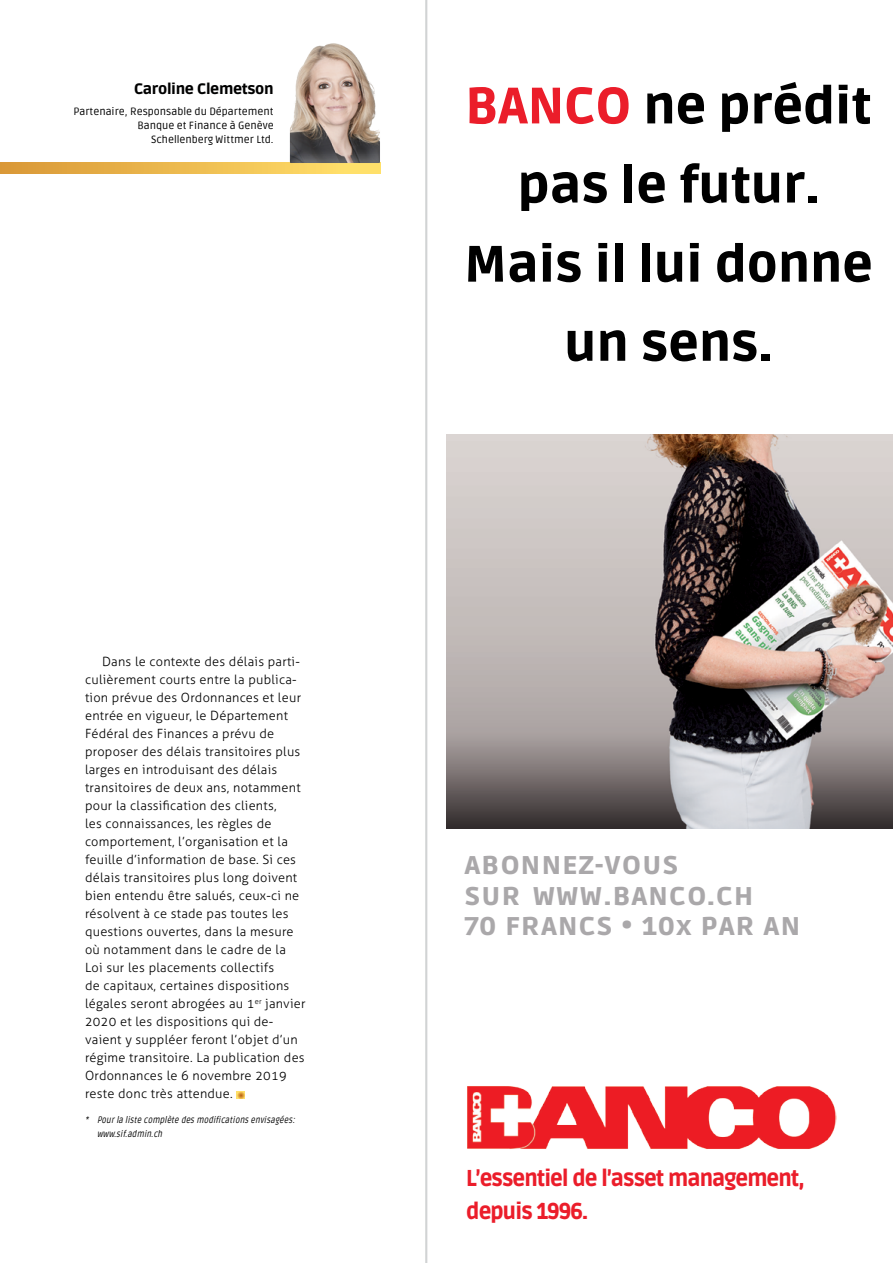
<style>
.page{position:relative;width:893px;height:1263px;background:#fff}
.page>*{position:absolute;margin:0;border:0;box-sizing:border-box;transform-origin:0 0}
.t1{font:900 50.85px/79.1px "Ruda";color:#000;text-align:center}
.t2{font:900 25.5px/30.6px "Ruda";letter-spacing:.05em;color:#aaa8aa;scale:1.06 1}
.t3{font:900 22.8px/32.7px "Ruda";letter-spacing:-.04em;color:#eb1d2a;scale:.92 1}
.t4{font:900 15px "Ruda";letter-spacing:-.02em;color:#000101}
.t5{font:300 12.75px/18px "Aller";letter-spacing:.02em;color:#000}
.t6{font:10.5px/14.2px "Ruda";color:#000;text-align:right}
.t7{font:italic 9.3px/13.8px "Ruda";color:#000;scale:.84 1}
.s1{color:#eb1d2a}
</style>
<div class="page">
<svg style="left:0;top:163px;width:380px;height:11px;background:#ecbb50"></svg>
<svg style="left:236px;top:1092px;width:9px;height:6px"></svg>
<div style="left:277px;top:32px;width:117px;height:133px;background:#fff;opacity:.5"></div>
<hr style="left:425px;top:0;width:2px;height:1263px;background:#d1d3d4">
<img style="left:467px;top:1086px;width:369px;height:63px">
<img style="left:446px;top:435px;width:447px;height:393px">
<p class="t4" style="left:134px;top:80px;width:141px">Caroline Clemetson</p>
<p class="t6" style="left:74px;top:104px;width:202px">Partenaire, Responsable du Département<br>Banque et Finance à Genève<br>Schellenberg Wittmer Ltd.</p>
<p class="t5" style="left:85px;top:652px;width:222px;text-indent:17px">Dans le contexte des délais parti&shy;culièrement courts entre la publica&shy;tion prévue des Ordonnances et leur entrée en vigueur, le Département Fédéral des Finances a prévu de proposer des délais transitoires plus larges en introduisant des délais transitoires de deux ans, notamment pour la classification des clients,<br>les connaissances, les règles de comportement, l’organisation et la feuille d’information de base. Si ces délais transitoires plus long doivent bien entendu être salués, ceux-ci ne résolvent à ce stade pas toutes les questions ouvertes, dans la mesure où notamment dans le cadre de la Loi sur les placements collectifs<br>de capitaux, certaines dispositions légales seront abrogées au 1<sup>er</sup> janvier 2020 et les dispositions qui de&shy;vaient y suppléer feront l’objet d’un régime transitoire. La publication des Ordonnances le 6 novembre 2019 reste donc très attendue.</p>
<p class="t7" style="left:97px;top:1113px;width:239px;text-indent:-12px">* Pourla liste complète des modifications envisagées: www.sif.admin.ch</p>
<h1 class="t1" style="left:464px;top:68px;width:410px"><span class="s1">BANCO</span> ne prédit pas le futur.<br>Mais il lui donne un sens.</h1>
<h2 class="t2" style="left:465px;top:851px;width:318px">ABONNEZ-VOUS<br>SUR WWW.BANCO.CH<br>70 FRANCS • 10x PAR AN</h2>
<h3 class="t3" style="left:466px;top:1163px;width:369px">L’essentiel de l’asset management, depuis 1996.</h3>
</div>
